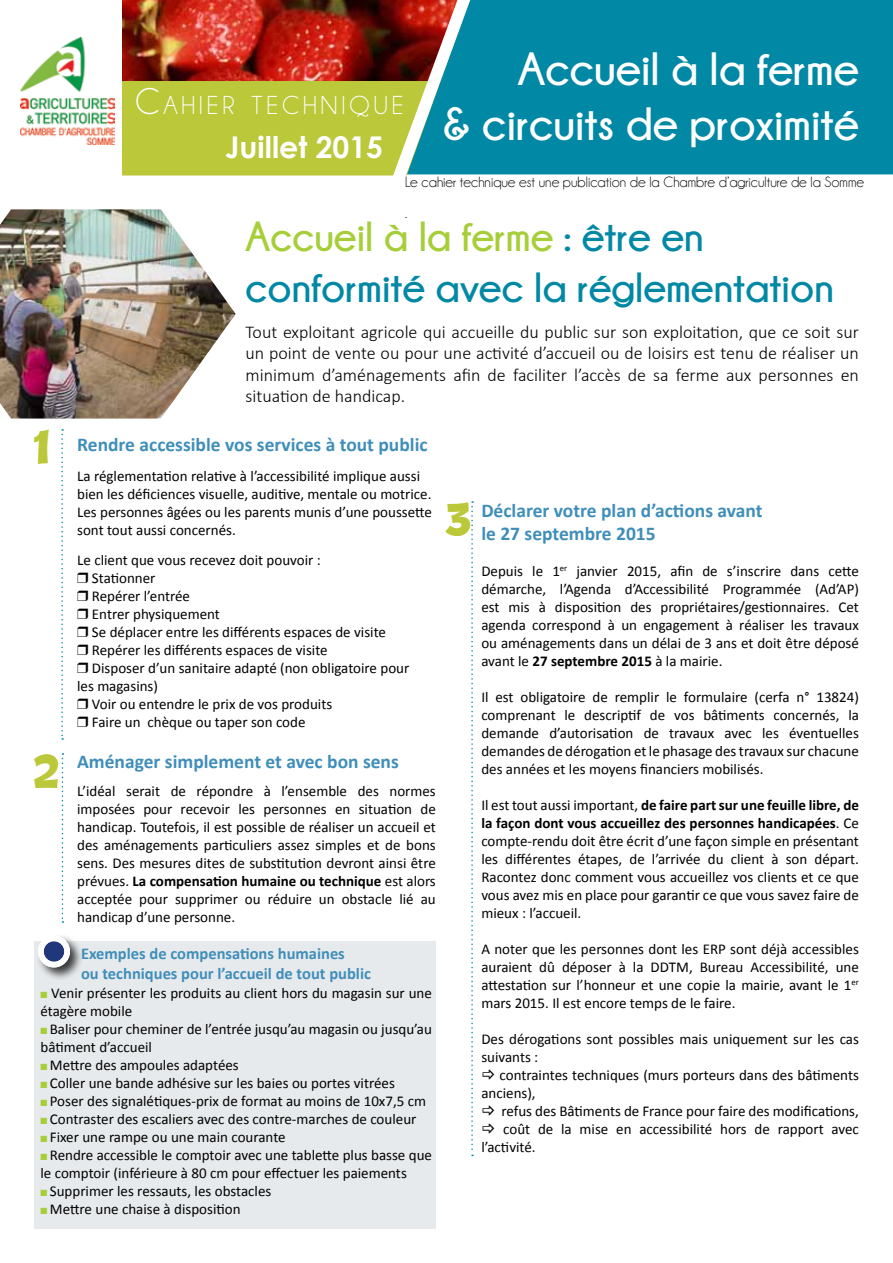
<style>
.page{position:relative;width:893px;height:1263px;background:#fff}
.page>*{position:absolute;margin:0;border:0;box-sizing:border-box;transform-origin:0 0}
.t1{font:700 46.5px/55.5px "Champagne&Limousines";color:#fff;text-align:right}
.t2{font:700 42px/51px "Champagne&Limousines";color:#0088a5}
.t3{font:40.5px "BD Cartoon Shout";color:#bac83a}
.t4{font:700 30px "Century Gothic";color:#fff}
.t5{font:26.25px "Champagne&Limousines";letter-spacing:.145em;color:#fff}
.t6{font:700 19.5px/23.4px "Calibri";color:#3f8eba}
.t7{font:300 18px/21.6px "Calibri";color:#000;text-align:justify}
.t8{font:700 16.5px/19.8px "Calibri";color:#3f8eba}
.t9{font:15px/18px "Calibri";color:#000}
.t10{font:15px/31.5px "Champagne&Limousines";color:#000}
.s1{font-size:37.5px}
.s2{color:#a6ce39}
.s3{font-weight:700}
</style>
<div class="page">
<img style="left:0;top:209px;width:236px;height:209px">
<div style="left:485px;top:0;width:408px;height:174px;background:#0088a5"></div>
<img style="left:122px;top:0;width:363px;height:176px">
<svg style="left:61px;top:429px;width:2px;height:311px"></svg>
<img style="left:21px;top:37px;width:93px;height:107px">
<div style="left:34px;top:941px;width:402px;height:288px;background:#e7eaec"></div>
<div style="left:36px;top:934px;width:48px;height:47px;background:#000;opacity:.75"></div>
<svg style="left:37px;top:935px;width:34px;height:36px"></svg>
<svg style="left:62px;top:753px;width:1px;height:170px"></svg>
<svg style="left:471px;top:501px;width:2px;height:655px"></svg>
<h3 class="t5" style="left:135px;top:92px;width:270px"><span class="s1">C</span>AHIER TECHNIQUE</h3>
<h3 class="t4" style="left:225px;top:124px;width:159px">Juillet 2015</h3>
<h1 class="t1" style="left:443px;top:40px;width:418px">Accueil à la ferme<br>&amp; circuits de proximité</h1>
<p class="t10" style="left:405px;top:166px;width:460px">Le cahier technique est une publication de la Chambre d’agriculture de la Somme .</p>
<h2 class="t2" style="left:246px;top:211px;width:590px"><span class="s2">Accueil à la ferme</span> : être en conformité avec la réglementation</h2>
<p class="t7" style="left:246px;top:321px;width:615px">Tout exploitant agricole qui accueille du public sur son exploitation, que ce soit sur un point de vente ou pour une activité d’accueil ou de loisirs est tenu de réaliser un minimum d’aménagements afin de faciliter l’accès de sa ferme aux personnes en situation de handicap.</p>
<h3 class="t3" style="left:34px;top:426px;width:18px">1</h3>
<h3 class="t3" style="left:34px;top:750px;width:27px">2</h3>
<h3 class="t6" style="left:77px;top:432px;width:352px">Rendre accessible vos services à tout public</h3>
<p class="t9" style="left:77px;top:467px;width:356px">La réglementation relative à l’accessibilité implique aussi bien les déficiences visuelle, auditive, mentale ou motrice.<br>Les personnes âgées ou les parents munis d’une poussette sont tout aussi concernés.</p>
<p class="t9" style="left:77px;top:551px;width:245px">Le client que vous recevez doit pouvoir :</p>
<p class="t9" style="left:92px;top:569px;width:65px">Stationner</p>
<p class="t9" style="left:92px;top:587px;width:100px">Repérer l’entrée</p>
<p class="t9" style="left:92px;top:605px;width:130px">Entrer physiquement</p>
<p class="t9" style="left:92px;top:623px;width:296px">Se déplacer entre les différents espaces de visite</p>
<p class="t9" style="left:92px;top:641px;width:237px">Repérer les différents espaces de visite</p>
<p class="t9" style="left:92px;top:659px;width:319px">Disposer d’un sanitaire adapté (non obligatoire pour</p>
<p class="t9" style="left:77px;top:677px;width:82px">les magasins)</p>
<p class="t9" style="left:92px;top:695px;width:242px">Voir ou entendre le prix de vos produits</p>
<p class="t9" style="left:92px;top:713px;width:215px">Faire un chèque ou taper son code</p>
<h3 class="t6" style="left:77px;top:750px;width:323px">Aménager simplement et avec bon sens</h3>
<p class="t9" style="left:77px;top:782px;width:360px;text-align:justify">L’idéal serait de répondre à l’ensemble des normes imposées pour recevoir les personnes en situation de handicap. Toutefois, il est possible de réaliser un accueil et des aménagements particuliers assez simples et de bons sens. Des mesures dites de substitution devront ainsi être prévues. <span class="s3">La compensation humaine ou technique</span> est alors acceptée pour supprimer ou réduire un obstacle lié au handicap d’une personne.</p>
<p class="t8" style="left:81px;top:943px;width:291px">Exemples de compensations humaines<br>ou techniques pour l’accueil de tout public</p>
<p class="t9" style="left:40px;top:984px;width:393px"><span class="s2">■</span> Venir présenter les produits au client hors du magasin sur une étagère mobile</p>
<p class="t9" style="left:40px;top:1020px;width:393px"><span class="s2">■</span> Baliser pour cheminer de l’entrée jusqu’au magasin ou jusqu’au bâtiment d’accueil</p>
<p class="t9" style="left:40px;top:1056px;width:200px"><span class="s2">■</span> Mettre des ampoules adaptées</p>
<p class="t9" style="left:40px;top:1074px;width:356px"><span class="s2">■</span> Coller une bande adhésive sur les baies ou portes vitrées</p>
<p class="t9" style="left:40px;top:1092px;width:387px"><span class="s2">■</span> Poser des signalétiques-prix de format au moins de 10x7,5 cm</p>
<p class="t9" style="left:40px;top:1110px;width:377px"><span class="s2">■</span> Contraster des escaliers avec des contre-marches de couleur</p>
<p class="t9" style="left:40px;top:1128px;width:247px"><span class="s2">■</span> Fixer une rampe ou une main courante</p>
<p class="t9" style="left:40px;top:1146px;width:393px"><span class="s2">■</span> Rendre accessible le comptoir avec une tablette plus basse que le comptoir (inférieure à 80 cm pour effectuer les paiements</p>
<p class="t9" style="left:40px;top:1182px;width:232px"><span class="s2">■</span> Supprimer les ressauts, les obstacles</p>
<p class="t9" style="left:40px;top:1200px;width:202px"><span class="s2">■</span> Mettre une chaise à disposition</p>
<h3 class="t3" style="left:446px;top:498px;width:28px">3</h3>
<h3 class="t6" style="left:481px;top:498px;width:283px">Déclarer votre plan d’actions avant le 27 septembre 2015</h3>
<p class="t9" style="left:481px;top:562px;width:379px;text-align:justify">Depuis le 1<sup>er</sup> janvier 2015, afin de s’inscrire dans cette démarche, l’Agenda d’Accessibilité Programmée (Ad’AP) est mis à disposition des propriétaires/gestionnaires. Cet agenda correspond à un engagement à réaliser les travaux ou aménagements dans un délai de 3 ans et doit être déposé avant le <span class="s3">27 septembre 2015</span> à la mairie.</p>
<p class="t9" style="left:481px;top:688px;width:379px;text-align:justify">Il est obligatoire de remplir le formulaire (cerfa n° 13824) comprenant le descriptif de vos bâtiments concernés, la demande d’autorisation de travaux avec les éventuelles demandes de dérogation et le phasage des travaux sur chacune des années et les moyens financiers mobilisés.</p>
<p class="t9" style="left:481px;top:796px;width:379px;text-align:justify">Il est tout aussi important, <span class="s3">de faire part sur une feuille libre, de la façon dont vous accueillez des personnes handicapées</span>. Ce compte-rendu doit être écrit d’une façon simple en présentant les différentes étapes, de l’arrivée du client à son départ.<br>Racontez donc comment vous accueillez vos clients et ce que vous avez mis en place pour garantir ce que vous savez faire de mieux : l’accueil.</p>
<p class="t9" style="left:481px;top:940px;width:379px;text-align:justify">A noter que les personnes dont les ERP sont déjà accessibles auraient dû déposer à la DDTM, Bureau Accessibilité, une attestation sur l’honneur et une copie la mairie, avant le 1<sup>er </sup>mars 2015. Il est encore temps de le faire.</p>
<p class="t9" style="left:481px;top:1030px;width:379px">Des dérogations sont possibles mais uniquement sur les cas suivants :</p>
<p class="t9" style="left:481px;top:1066px;width:379px;text-indent:18px">contraintes techniques (murs porteurs dans des bâtiments anciens),</p>
<p class="t9" style="left:501px;top:1102px;width:359px">refus des Bâtiments de France pour faire des modifications,</p>
<p class="t9" style="left:503px;top:1120px;width:357px">coût de la mise en accessibilité hors de rapport avec</p>
<p class="t9" style="left:481px;top:1138px;width:56px">l’activité.</p>
</div>
